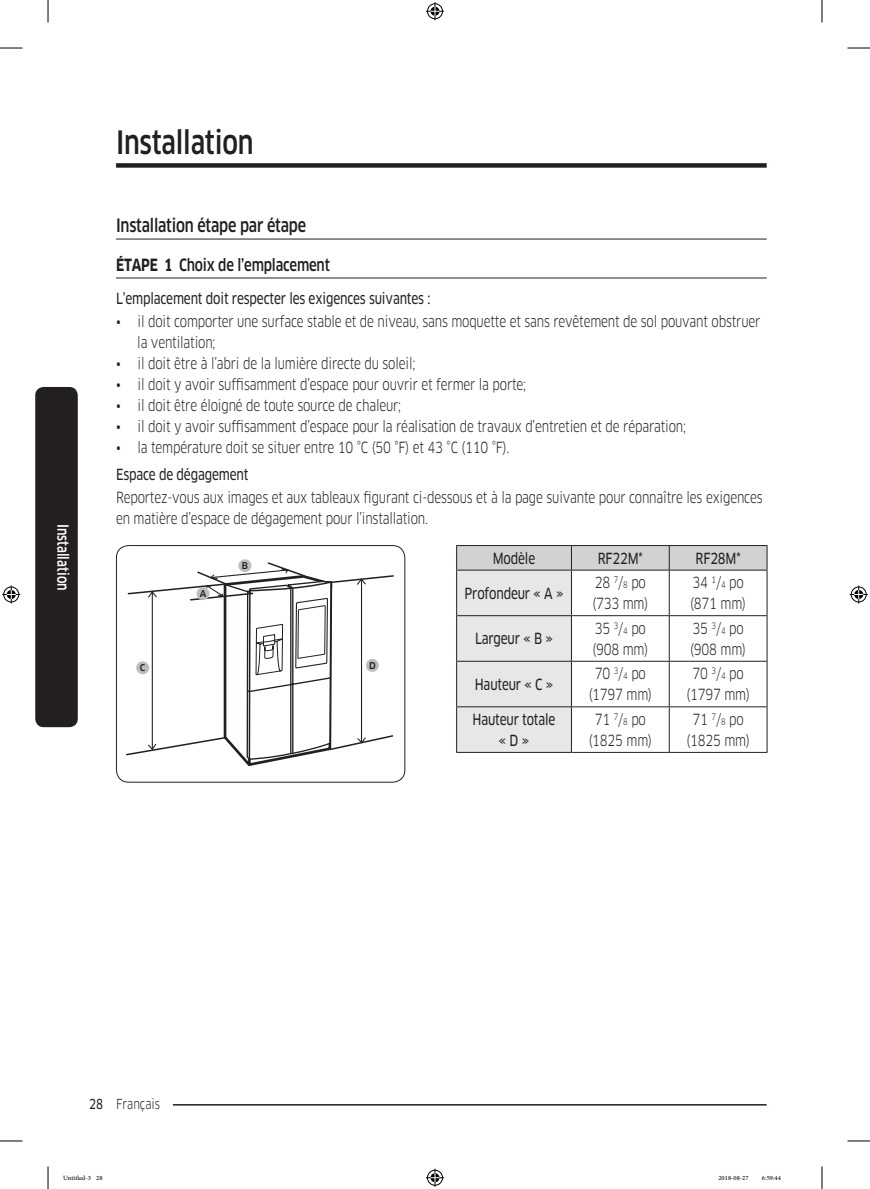
<style>
.page{position:relative;width:870px;height:1189px;background:#fff}
.page>*{position:absolute;margin:0;border:0;box-sizing:border-box;transform-origin:0 0}
.t1{font:500 31.5px "Samsung Clan Pro";letter-spacing:-.01em;color:#231f20;scale:.8 1}
.t2{font:500 18px "Samsung Clan Pro";letter-spacing:-.015em;color:#231f20;scale:.8 1}
.t3{font:500 16.5px "Samsung Clan Pro";letter-spacing:-.015em;color:#231f20;scale:.8 1}
.P_Center{font:15px/21px "Samsung Clan Pro";letter-spacing:-.015em;color:#231f20;scale:.8 1}
.P_Center-2{font:15px/21px "Samsung Clan Pro News";letter-spacing:-.015em;color:#231f20;text-align:center;scale:.8 1}
.Sidebar{font:500 15px "Samsung Clan Pro";color:#fff;scale:.8 1}
.t4{font:13.5px "Samsung Clan Pro";color:#231f20;scale:.8 1}
.image{font:500 9.15px "Samsung Clan Pro";color:#231f20}
.t5{font:9px "Adobe Arabic";color:#000}
.s1{font-weight:700}
.s2{font-size:8.7px}
.s3{font-family:"Samsung Clan Pro News"}
</style>
<div class="page">
<div style="left:116px;top:163px;width:651px;height:5px;background:#231f20"></div>
<hr style="left:116px;top:1104px;width:651px;height:1px;background:#231f20">
<div style="left:103px;top:1096px;width:70px;height:15px;background:#fff"></div>
<div style="left:35px;top:387px;width:43px;height:340px;background:#231f20;border-radius:9px"></div>
<hr style="left:116px;top:239px;width:651px;height:1px;background:#231f20">
<hr style="left:116px;top:278px;width:651px;height:1px;background:#231f20">
<svg style="left:126px;top:587px;width:63px;height:169px"></svg>
<svg style="left:147px;top:590px;width:11px;height:161px"></svg>
<svg style="left:189px;top:562px;width:205px;height:204px"></svg>
<div style="left:238px;top:559px;width:13px;height:13px;background:#bcbdc0;border-radius:50%"></div>
<div style="left:136px;top:661px;width:13px;height:13px;background:#bcbdc0;border-radius:50%"></div>
<div style="left:366px;top:659px;width:13px;height:13px;background:#bcbdc0;border-radius:50%"></div>
<div style="left:197px;top:587px;width:12px;height:13px;background:#bcbdc0;border-radius:50%"></div>
<div style="left:116px;top:545px;width:289px;height:237px;border:1px solid #231f20;border-radius:12px"></div>
<svg style="left:456px;top:545px;width:312px;height:207px"></svg>
<hr style="left:456px;top:570px;width:115px;height:1px;background:#231f20">
<hr style="left:456px;top:570px;width:1px;height:45px;background:#231f20">
<hr style="left:571px;top:570px;width:98px;height:1px;background:#231f20">
<hr style="left:571px;top:570px;width:1px;height:45px;background:#231f20">
<hr style="left:669px;top:570px;width:98px;height:1px;background:#231f20">
<hr style="left:669px;top:570px;width:1px;height:45px;background:#231f20">
<hr style="left:767px;top:570px;width:1px;height:45px;background:#231f20">
<hr style="left:456px;top:615px;width:115px;height:1px;background:#231f20">
<hr style="left:456px;top:616px;width:1px;height:45px;background:#231f20">
<hr style="left:571px;top:615px;width:98px;height:1px;background:#231f20">
<hr style="left:571px;top:616px;width:1px;height:45px;background:#231f20">
<hr style="left:669px;top:615px;width:98px;height:1px;background:#231f20">
<hr style="left:669px;top:616px;width:1px;height:45px;background:#231f20">
<hr style="left:767px;top:616px;width:1px;height:45px;background:#231f20">
<hr style="left:456px;top:661px;width:115px;height:1px;background:#231f20">
<hr style="left:456px;top:662px;width:1px;height:44px;background:#231f20">
<hr style="left:571px;top:661px;width:98px;height:1px;background:#231f20">
<hr style="left:571px;top:662px;width:1px;height:44px;background:#231f20">
<hr style="left:669px;top:661px;width:98px;height:1px;background:#231f20">
<hr style="left:669px;top:662px;width:1px;height:44px;background:#231f20">
<hr style="left:767px;top:662px;width:1px;height:44px;background:#231f20">
<hr style="left:456px;top:706px;width:115px;height:1px;background:#231f20">
<hr style="left:456px;top:707px;width:1px;height:45px;background:#231f20">
<hr style="left:571px;top:706px;width:98px;height:1px;background:#231f20">
<hr style="left:571px;top:707px;width:1px;height:45px;background:#231f20">
<hr style="left:669px;top:706px;width:98px;height:1px;background:#231f20">
<hr style="left:669px;top:707px;width:1px;height:45px;background:#231f20">
<hr style="left:767px;top:707px;width:1px;height:45px;background:#231f20">
<hr style="left:456px;top:752px;width:115px;height:1px;background:#231f20">
<hr style="left:571px;top:752px;width:98px;height:1px;background:#231f20">
<hr style="left:669px;top:752px;width:98px;height:1px;background:#231f20">
<svg style="left:0;top:48px;width:22px;height:1px"></svg>
<svg style="left:847px;top:48px;width:23px;height:1px"></svg>
<svg style="left:0;top:1141px;width:22px;height:1px"></svg>
<svg style="left:847px;top:1141px;width:23px;height:1px"></svg>
<svg style="left:48px;top:0;width:1px;height:23px"></svg>
<svg style="left:48px;top:1166px;width:1px;height:23px"></svg>
<svg style="left:822px;top:0;width:1px;height:23px"></svg>
<svg style="left:822px;top:1166px;width:1px;height:23px"></svg>
<svg style="left:426px;top:2px;width:18px;height:18px"></svg>
<svg style="left:426px;top:1169px;width:18px;height:18px"></svg>
<svg style="left:2px;top:585px;width:18px;height:18px"></svg>
<svg style="left:850px;top:585px;width:18px;height:18px"></svg>
<p class="Sidebar" style="left:72px;top:524px;width:85px;rotate:90deg">Installation</p>
<h1 class="t1" style="left:116px;top:124px;width:173px">Installation</h1>
<h2 class="t2" style="left:116px;top:215px;width:239px">Installation étape par étape</h2>
<p class="t3" style="left:116px;top:255px;width:269px"><span class="s1">ÉTAPE 1</span> Choix de l’emplacement</p>
<h4 class="P_Center-2" style="left:116px;top:288px;width:394px">L’emplacement doit respecter les exigences suivantes :</h4>
<p class="P_Center" style="left:137px;top:311px;width:780px;text-indent:-21px">• il doit comporter une surface stable et de niveau, sans moquette et sans revêtement de sol pouvant obstruer la ventilation;</p>
<p class="P_Center" style="left:116px;top:353px;width:376px">• il doit être à l’abri de la lumière directe du soleil;</p>
<p class="P_Center" style="left:116px;top:374px;width:514px">• il doit y avoir suffisamment d’espace pour ouvrir et fermer la porte;</p>
<p class="P_Center" style="left:116px;top:395px;width:358px">• il doit être éloigné de toute source de chaleur;</p>
<p class="P_Center" style="left:116px;top:416px;width:714px">• il doit y avoir suffisamment d’espace pour la réalisation de travaux d’entretien et de réparation;</p>
<p class="P_Center" style="left:116px;top:437px;width:493px">• la température doit se situer entre 10 °C (50 °F) et 43 °C (110 °F).</p>
<h4 class="P_Center-2" style="left:116px;top:464px;width:167px">Espace de dégagement</h4>
<p class="P_Center" style="left:116px;top:487px;width:810px">Reportez-vous aux images et aux tableaux figurant ci-dessous et à la page suivante pour connaître les exigences en matière d’espace de dégagement pour l’installation.</p>
<p class="image" style="left:242px;top:560px;width:8px">B</p>
<p class="P_Center-2" style="left:493px;top:548px;width:55px">Modèle</p>
<p class="P_Center-2" style="left:598px;top:548px;width:58px">RF22M*</p>
<p class="P_Center-2" style="left:696px;top:548px;width:58px">RF28M*</p>
<p class="P_Center-2" style="left:464px;top:583px;width:125px">Profondeur « A »</p>
<p class="P_Center" style="left:592px;top:572px;width:71px">28 <sup>7</sup>/<span class="s2">8</span> po (733 mm)</p>
<p class="P_Center" style="left:690px;top:572px;width:71px">34 <sup>1</sup>/<span class="s2">4</span> po (871 mm)</p>
<p class="P_Center-2" style="left:475px;top:628px;width:99px">Largeur « B »</p>
<p class="P_Center" style="left:592px;top:618px;width:71px">35 <sup>3</sup>/<span class="s2">4</span> po (908 mm)</p>
<p class="P_Center" style="left:690px;top:618px;width:71px">35 <sup>3</sup>/<span class="s2">4</span> po (908 mm)</p>
<p class="P_Center-2" style="left:475px;top:674px;width:100px">Hauteur « C »</p>
<p class="P_Center" style="left:589px;top:663px;width:81px;text-align:center">70 <sup>3</sup>/<span class="s2">4</span> po (1797 mm)</p>
<p class="P_Center" style="left:686px;top:663px;width:81px;text-align:center">70 <sup>3</sup>/<span class="s2">4</span> po (1797 mm)</p>
<p class="P_Center-2" style="left:472px;top:709px;width:105px">Hauteur totale «D»</p>
<p class="P_Center" style="left:589px;top:709px;width:81px;text-align:center">71 <sup>7</sup>/<span class="s2">8</span> po (1825 mm)</p>
<p class="P_Center" style="left:686px;top:709px;width:81px;text-align:center">71 <sup>7</sup>/<span class="s2">8</span> po (1825 mm)</p>
<p class="image" style="left:200px;top:588px;width:8px">A</p>
<p class="image" style="left:140px;top:663px;width:7px">C</p>
<p class="image" style="left:369px;top:660px;width:8px">D</p>
<p class="t4" style="left:89px;top:1096px;width:90px"><span class="s3">28</span> Français</p>
<p class="t5" style="left:63px;top:1171px;width:41px">Untitled-3 28</p>
<p class="t5" style="left:718px;top:1171px;width:32px">2018-08-27</p>
<p class="t5" style="left:762px;top:1171px;width:20px">6:59:44</p>
</div>
